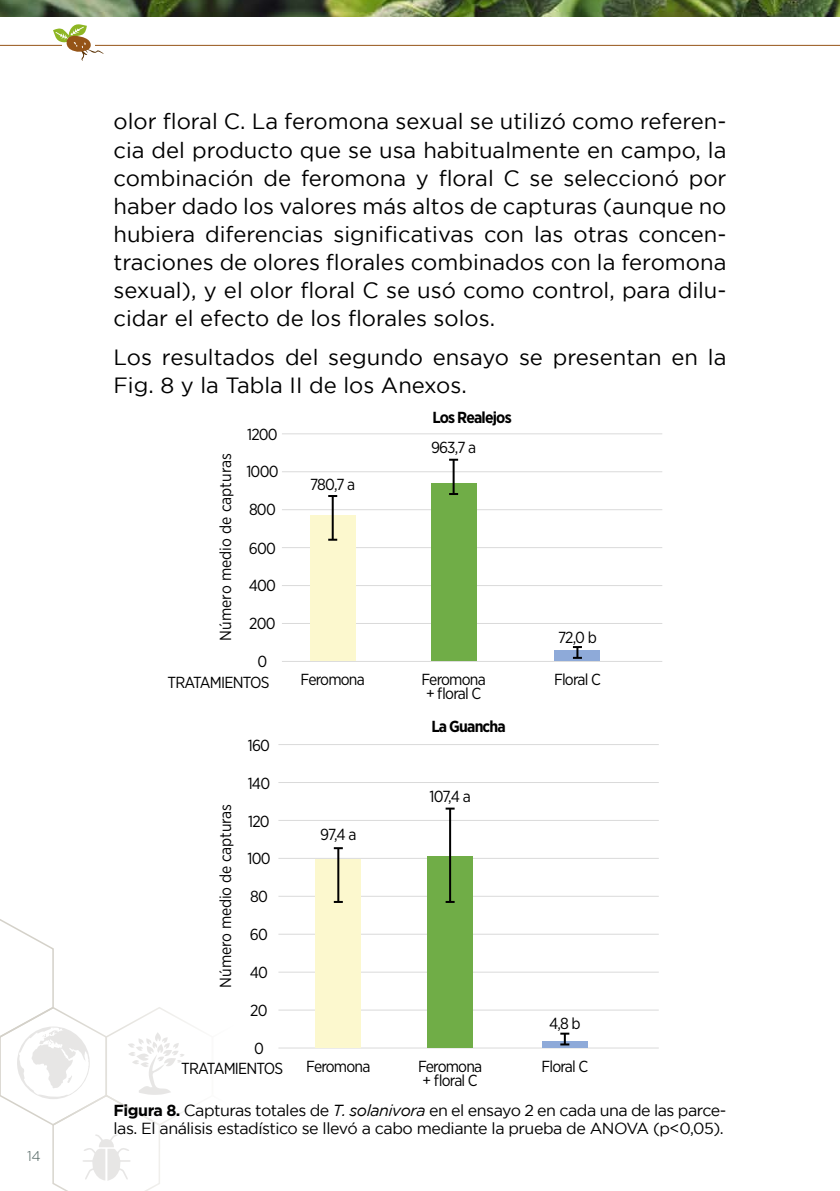
<style>
.page{position:relative;width:840px;height:1191px;background:#fff}
.page>*{position:absolute;margin:0;border:0;box-sizing:border-box;transform-origin:0 0}
.t1{font:22px/28px "Gotham";color:#000;text-align:justify}
.t2{font:16px/14px "Gotham Narrow";letter-spacing:-.05em;color:#000}
.t3{font:16px/18px "Gotham";letter-spacing:-.03em;color:#000}
.t4{font:16px "Gotham Narrow";color:#000}
.t5{font:16px "Gotham Narrow";letter-spacing:-.01em;color:#000}
.t6{font:700 16px "Gotham Narrow";letter-spacing:-.05em;color:#000}
.t7{font:300 14px "Gotham";color:#445855}
.s1{font-weight:700}
.s2{font-style:italic}
</style>
<div class="page">
<hr style="left:0;top:45px;width:839px;height:1px;background:#955417">
<img style="left:0;top:0;width:839px;height:16px">
<svg style="left:0;top:919px;width:320px;height:272px"></svg>
<svg style="left:53px;top:24px;width:51px;height:37px"></svg>
<hr style="left:278px;top:820px;width:380px;height:1px;background:#dadada">
<hr style="left:278px;top:744px;width:380px;height:1px;background:#dadada">
<hr style="left:278px;top:858px;width:380px;height:1px;background:#dadada">
<hr style="left:278px;top:782px;width:380px;height:1px;background:#dadada">
<hr style="left:278px;top:895px;width:380px;height:1px;background:#dadada">
<hr style="left:278px;top:933px;width:380px;height:1px;background:#dadada">
<hr style="left:278px;top:971px;width:380px;height:1px;background:#dadada">
<hr style="left:278px;top:1009px;width:380px;height:1px;background:#dadada">
<hr style="left:278px;top:1047px;width:380px;height:1px;background:#dadada">
<hr style="left:282px;top:433px;width:380px;height:1px;background:#dadada">
<hr style="left:282px;top:471px;width:380px;height:1px;background:#dadada">
<hr style="left:282px;top:509px;width:380px;height:1px;background:#dadada">
<hr style="left:282px;top:547px;width:380px;height:1px;background:#dadada">
<hr style="left:282px;top:585px;width:380px;height:1px;background:#dadada">
<hr style="left:282px;top:623px;width:380px;height:1px;background:#dadada">
<hr style="left:282px;top:661px;width:380px;height:1px;background:#dadada">
<div style="left:310px;top:515px;width:45px;height:146px;background:#fcf8ce"></div>
<div style="left:430px;top:483px;width:46px;height:178px;background:#70ad47"></div>
<hr style="left:331px;top:496px;width:2px;height:44px;background:#000">
<svg style="left:328px;top:495px;width:9px;height:2px"></svg>
<svg style="left:328px;top:539px;width:9px;height:2px"></svg>
<hr style="left:452px;top:460px;width:2px;height:34px;background:#000">
<svg style="left:449px;top:459px;width:9px;height:2px"></svg>
<svg style="left:449px;top:493px;width:9px;height:2px"></svg>
<div style="left:554px;top:650px;width:45px;height:11px;background:#8eaad9"></div>
<svg style="left:572px;top:646px;width:9px;height:13px"></svg>
<div style="left:315px;top:859px;width:46px;height:188px;background:#fcf8ce"></div>
<div style="left:427px;top:855px;width:45px;height:192px;background:#70ad47"></div>
<hr style="left:337px;top:848px;width:2px;height:54px;background:#000">
<svg style="left:333px;top:847px;width:9px;height:2px"></svg>
<svg style="left:333px;top:901px;width:9px;height:2px"></svg>
<hr style="left:449px;top:808px;width:2px;height:94px;background:#000">
<svg style="left:445px;top:807px;width:9px;height:2px"></svg>
<svg style="left:445px;top:901px;width:9px;height:2px"></svg>
<div style="left:542px;top:1041px;width:45px;height:6px;background:#8eaad9"></div>
<svg style="left:560px;top:1032px;width:9px;height:13px"></svg>
<p class="t7" style="left:27px;top:1148px;width:15px">14</p>
<p class="t1" style="left:113px;top:107px;width:614px">olor floral C. La feromona sexual se utilizó como referen&shy;cia del producto que se usa habitualmente en campo, la combinación de feromona y floral C se seleccionó por haber dado los valores más altos de capturas (aunque no hubiera diferencias significativas con las otras concen&shy;traciones de olores florales combinados con la feromona sexual), y el olor floral C se usó como control, para dilu&shy;cidar el efecto de los florales solos.</p>
<p class="t1" style="left:113px;top:343px;width:614px">Los resultados del segundo ensayo se presentan en la<br>Fig. 8 y la Tabla II de los Anexos.</p>
<p class="t4" style="left:215px;top:640px;width:189px;rotate:-90deg">Número medio de capturas</p>
<p class="t2" style="left:247px;top:427px;width:32px">1200</p>
<p class="t2" style="left:246px;top:464px;width:34px">1000</p>
<p class="t2" style="left:249px;top:502px;width:28px">800</p>
<p class="t2" style="left:249px;top:540px;width:29px">600</p>
<p class="t2" style="left:249px;top:578px;width:29px">400</p>
<p class="t2" style="left:249px;top:616px;width:28px">200</p>
<p class="t2" style="left:257px;top:654px;width:11px">0</p>
<p class="t2" style="left:167px;top:674px;width:103px">TRATAMIENTOS</p>
<p class="t2" style="left:248px;top:738px;width:24px">160</p>
<p class="t5" style="left:215px;top:987px;width:185px;rotate:-90deg">Número medio de capturas</p>
<p class="t2" style="left:247px;top:776px;width:24px">140</p>
<p class="t2" style="left:248px;top:814px;width:23px">120</p>
<p class="t2" style="left:247px;top:850px;width:25px">100</p>
<p class="t2" style="left:250px;top:889px;width:19px">80</p>
<p class="t2" style="left:250px;top:927px;width:20px">60</p>
<p class="t2" style="left:250px;top:964px;width:20px">40</p>
<p class="t2" style="left:250px;top:1002px;width:19px">20</p>
<p class="t2" style="left:254px;top:1040px;width:11px">0</p>
<p class="t2" style="left:181px;top:1060px;width:103px">TRATAMIENTOS</p>
<p class="t6" style="left:432px;top:407px;width:81px">Los Realejos</p>
<p class="t2" style="left:310px;top:477px;width:47px">780,7 a</p>
<p class="t2" style="left:431px;top:440px;width:47px">963,7 a</p>
<p class="t2" style="left:300px;top:672px;width:66px">Feromona</p>
<p class="t2" style="left:421px;top:672px;width:66px">Feromona + floral C</p>
<p class="t6" style="left:431px;top:716px;width:76px">La Guancha</p>
<p class="t2" style="left:320px;top:827px;width:38px">97,4 a</p>
<p class="t2" style="left:429px;top:788px;width:43px">107,4 a</p>
<p class="t2" style="left:306px;top:1059px;width:66px">Feromona</p>
<p class="t2" style="left:418px;top:1059px;width:66px">Feromona + floral C</p>
<p class="t2" style="left:557px;top:629px;width:40px">72,0 b</p>
<p class="t2" style="left:553px;top:672px;width:48px">Floral C</p>
<p class="t2" style="left:548px;top:1016px;width:33px">4,8 b</p>
<p class="t2" style="left:541px;top:1059px;width:48px">Floral C</p>
<p class="t3" style="left:113px;top:1101px;width:614px"><span class="s1">Figura 8.</span> Capturas totales de <span class="s2">T. solanivora</span> en el ensayo 2 en cada una de las parce&shy;las. El análisis estadístico se llevó a cabo mediante la prueba de ANOVA (p&lt;0,05).</p>
</div>
